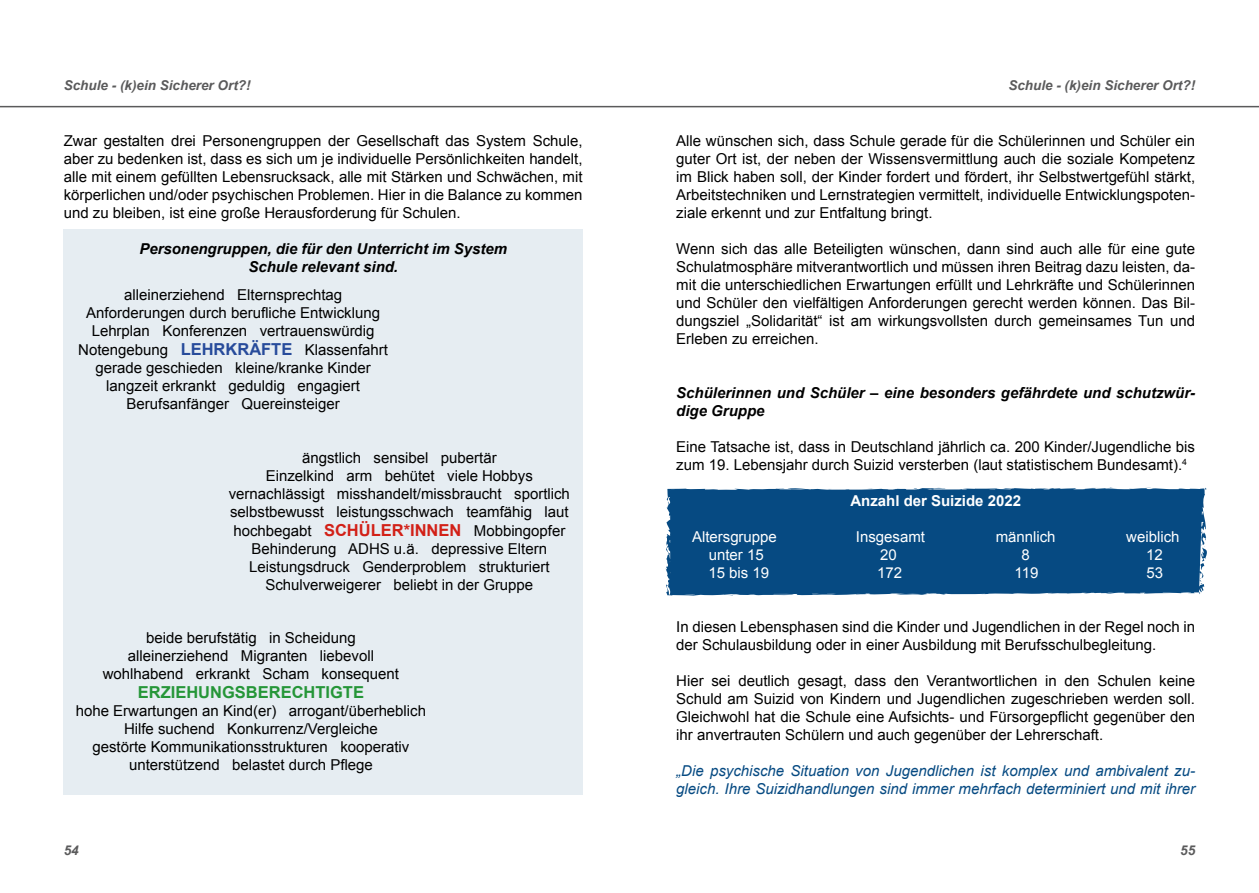
<style>
.page{position:relative;width:1259px;height:893px;background:#fff}
.page>*{position:absolute;margin:0;border:0;box-sizing:border-box;transform-origin:0 0}
.t1{font:700 16.5px "Arial";color:#259638}
.t2{font:15px/18px "Arial";color:#000;text-align:center}
.t3{font:italic 700 15px/18px "Arial";color:#000;text-align:center}
.t4{font:italic 15px/18px "Arial";color:#064a82}
.t5{font:15px "Arial";color:#fff}
.t6{font:700 15px "Arial";color:#fff}
.t7{font:italic 700 13.5px "Arial";color:#5a5a5b}
.s1{font-weight:700;font-size:16.5px;color:#274b9b}
.s2{font-weight:700;font-size:16.5px;color:#d22017}
</style>
<div class="page">
<hr style="left:0;top:106px;width:1259px;height:1px;background:#5a5a5b">
<div style="left:64px;top:230px;width:519px;height:565px;background:#e6edf2"></div>
<div style="left:665px;top:487px;width:541px;height:109px;background:#064a82"></div>
<svg style="left:1199px;top:531px;width:8px;height:53px"></svg>
<svg style="left:860px;top:594px;width:7px;height:2px"></svg>
<p class="t7" style="left:64px;top:76px;width:188px">Schule - (k)ein Sicherer Ort?!</p>
<p class="t7" style="left:1008px;top:76px;width:188px">Schule - (k)ein Sicherer Ort?!</p>
<p class="t2" style="left:64px;top:131px;width:520px;text-align:justify">Zwar gestalten drei Personengruppen der Gesellschaft das System Schule, aber zu bedenken ist, dass es sich um je individuelle Persönlichkeiten handelt, alle mit einem gefüllten Lebensrucksack, alle mit Stärken und Schwächen, mit körperlichen und/oder psychischen Problemen. Hier in die Balance zu kommen und zu bleiben, ist eine große Herausforderung für Schulen.</p>
<p class="t3" style="left:139px;top:240px;width:369px">Personengruppen, die für den Unterricht im System<br>Schule relevant sind.</p>
<p class="t2" style="left:86px;top:286px;width:295px">alleinerziehend Elternsprechtag<br>Anforderungen durch berufliche Entwicklung<br>Lehrplan Konferenzen vertrauenswürdig</p>
<p class="t2" style="left:78px;top:341px;width:311px">Notengebung <span class="s1">LEHRKRÄFTE</span> Klassenfahrt gerade geschieden kleine/kranke Kinder langzeit erkrankt geduldig engagiert Berufsanfänger Quereinsteiger</p>
<p class="t2" style="left:229px;top:448px;width:343px">ängstlich sensibel pubertär<br>Einzelkind arm behütet viele Hobbys vernachlässigt misshandelt/missbraucht sportlich selbstbewusst leistungsschwach teamfähig laut</p>
<p class="t2" style="left:233px;top:522px;width:333px">hochbegabt <span class="s2">SCHÜLER*INNEN</span> Mobbingopfer Behinderung ADHS u.ä. depressive Eltern Leistungsdruck Genderproblem strukturiert Schulverweigerer beliebt in der Gruppe</p>
<p class="t2" style="left:103px;top:628px;width:298px">beide berufstätig in Scheidung alleinerziehend Migranten liebevoll wohlhabend erkrankt Scham konsequent</p>
<p class="t1" style="left:138px;top:681px;width:228px">ERZIEHUNGSBERECHTIGTE</p>
<p class="t2" style="left:76px;top:702px;width:352px">hohe Erwartungen an Kind(er) arrogant/überheblich Hilfe suchend Konkurrenz/Vergleiche<br>gestörte Kommunikationsstrukturen kooperativ unterstützend belastet durch Pflege</p>
<p class="t2" style="left:676px;top:131px;width:520px;text-align:justify">Alle wünschen sich, dass Schule gerade für die Schülerinnen und Schüler ein guter Ort ist, der neben der Wissensvermittlung auch die soziale Kompetenz im Blick haben soll, der Kinder fordert und fördert, ihr Selbstwertgefühl stärkt, Arbeitstechniken und Lernstrategien vermittelt, individuelle Entwicklungspoten&shy;ziale erkennt und zur Entfaltung bringt.</p>
<p class="t2" style="left:676px;top:239px;width:520px;text-align:justify">Wenn sich das alle Beteiligten wünschen, dann sind auch alle für eine gute Schulatmosphäre mitverantwortlich und müssen ihren Beitrag dazu leisten, da&shy;mit die unterschiedlichen Erwartungen erfüllt und Lehrkräfte und Schülerinnen und Schüler den vielfältigen Anforderungen gerecht werden können. Das Bil&shy;dungsziel „Solidarität“ ist am wirkungsvollsten durch gemeinsames Tun und Erleben zu erreichen.</p>
<p class="t3" style="left:676px;top:384px;width:520px;text-align:left">Schülerinnen und Schüler – eine besonders gefährdete und schutzwür&shy;dige Gruppe</p>
<p class="t2" style="left:676px;top:437px;width:520px;text-align:left">Eine Tatsache ist, dass in Deutschland jährlich ca. 200 Kinder/Jugendliche bis zum 19. Lebensjahr durch Suizid versterben (laut statistischem Bundesamt).<sup>4</sup></p>
<p class="t6" style="left:850px;top:490px;width:172px">Anzahl der Suizide 2022</p>
<p class="t5" style="left:692px;top:526px;width:86px">Altersgruppe</p>
<p class="t5" style="left:856px;top:526px;width:71px">Insgesamt</p>
<p class="t5" style="left:995px;top:526px;width:61px">männlich</p>
<p class="t5" style="left:1126px;top:526px;width:55px">weiblich</p>
<p class="t5" style="left:709px;top:544px;width:56px">unter 15</p>
<p class="t5" style="left:880px;top:544px;width:18px">20</p>
<p class="t5" style="left:1021px;top:544px;width:10px">8</p>
<p class="t5" style="left:1146px;top:544px;width:18px">12</p>
<p class="t5" style="left:708px;top:562px;width:62px">15 bis 19</p>
<p class="t5" style="left:877px;top:562px;width:26px">172</p>
<p class="t5" style="left:1014px;top:562px;width:25px">119</p>
<p class="t5" style="left:1146px;top:562px;width:18px">53</p>
<p class="t2" style="left:676px;top:617px;width:520px;text-align:left">In diesen Lebensphasen sind die Kinder und Jugendlichen in der Regel noch in der Schulausbildung oder in einer Ausbildung mit Berufsschulbegleitung.</p>
<p class="t2" style="left:676px;top:671px;width:520px;text-align:justify">Hier sei deutlich gesagt, dass den Verantwortlichen in den Schulen keine Schuld am Suizid von Kindern und Jugendlichen zugeschrieben werden soll.<br>Gleichwohl hat die Schule eine Aufsichts- und Fürsorgepflicht gegenüber den ihr anvertrauten Schülern und auch gegenüber der Lehrerschaft.</p>
<p class="t4" style="left:676px;top:762px;width:520px">„Die psychische Situation von Jugendlichen ist komplex und ambivalent zu&shy;gleich. Ihre Suizidhandlungen sind immer mehrfach determiniert und mit ihrer</p>
<p class="t7" style="left:64px;top:841px;width:17px">54</p>
<p class="t7" style="left:1180px;top:841px;width:17px">55</p>
</div>
